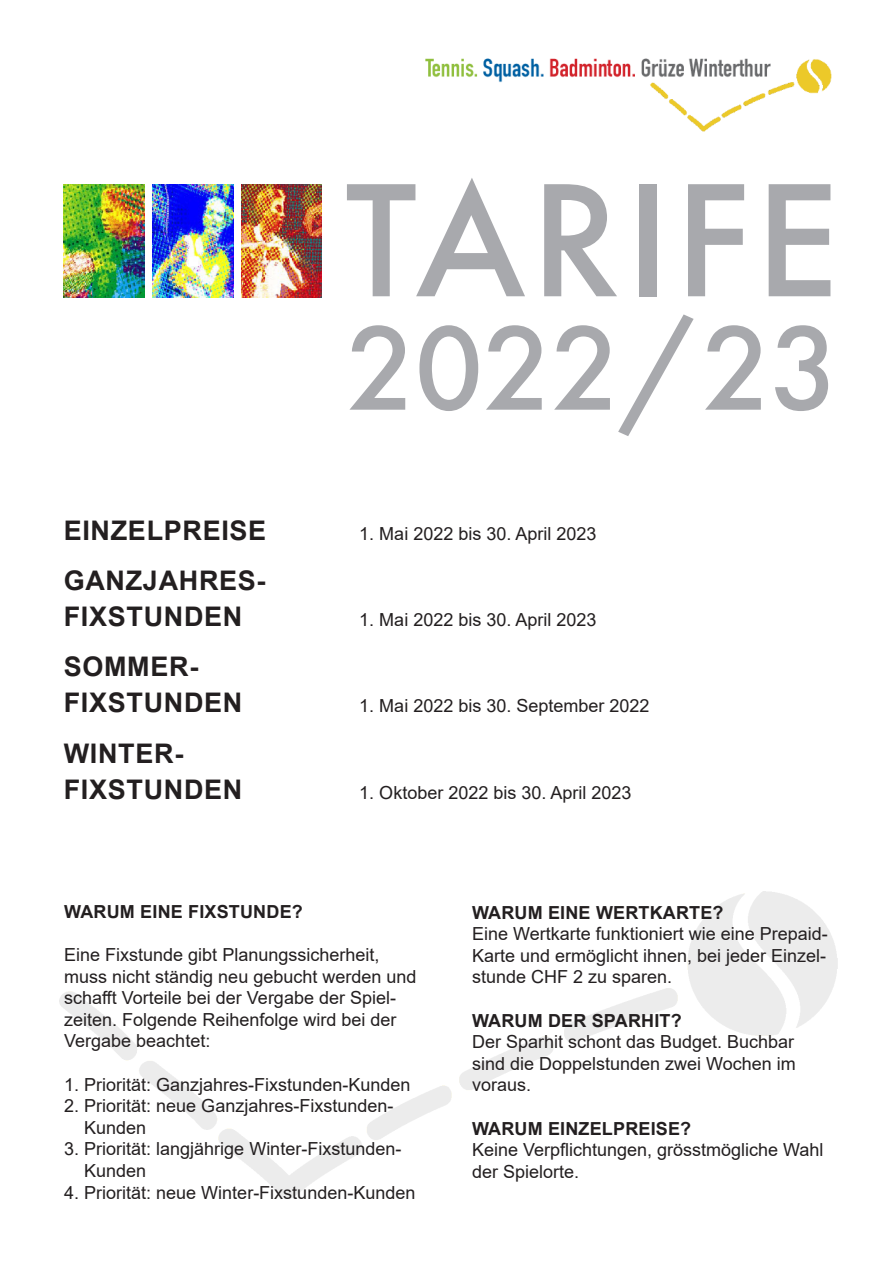
<style>
.page{position:relative;width:893px;height:1263px;background:#fff}
.page>*{position:absolute;margin:0;border:0;box-sizing:border-box;transform-origin:0 0}
.t1{font:500 168px "Futura PT";letter-spacing:.03em;color:#a8a9ad}
.t2{font:500 124.5px "Futura PT";letter-spacing:-.02em;color:#a8a9ad}
.t3{font:700 27px/36px "Arial";letter-spacing:.025em;color:#231f20}
.t4{font:18px/21.6px "Arial";color:#231f20}
.t5{font:700 18px "Arial";letter-spacing:.01em;color:#231f20}
.s1{font-weight:700}
</style>
<div class="page">
<img style="left:425px;top:58px;width:407px;height:74px">
<img style="left:241px;top:184px;width:81px;height:114px">
<img style="left:153px;top:184px;width:81px;height:114px">
<img style="left:64px;top:184px;width:81px;height:114px">
<p class="t1" style="left:345px;top:139px;width:495px">TARIFE</p>
<p class="t2" style="left:345px;top:293px;width:496px">2022/23</p>
<p class="t3" style="left:64px;top:512px;width:204px">EINZELPREISE</p>
<p class="t4" style="left:359px;top:522px;width:239px">1. Mai 2022 bis 30. April 2023</p>
<p class="t3" style="left:64px;top:563px;width:203px">GANZJAHRES-<br>FIXSTUNDEN</p>
<p class="t4" style="left:359px;top:609px;width:239px">1. Mai 2022 bis 30. April 2023</p>
<p class="t3" style="left:64px;top:649px;width:180px">SOMMER-<br>FIXSTUNDEN</p>
<p class="t3" style="left:64px;top:736px;width:180px">WINTER-<br>FIXSTUNDEN</p>
<p class="t4" style="left:359px;top:695px;width:292px">1. Mai 2022 bis 30. September 2022</p>
<p class="t4" style="left:359px;top:781px;width:274px">1. Oktober 2022 bis 30. April 2023</p>
<p class="t5" style="left:64px;top:899px;width:240px">WARUM EINE FIXSTUNDE?</p>
<p class="t4" style="left:64px;top:944px;width:354px">Eine Fixstunde gibt Planungssicherheit, muss nicht ständig neu gebucht werden und schafft Vorteile bei der Vergabe der Spiel&shy;zeiten. Folgende Reihenfolge wird bei der Vergabe beachtet:</p>
<p class="t4" style="left:64px;top:1073px;width:348px">1. Priorität: Ganzjahres-Fixstunden-Kunden</p>
<p class="t4" style="left:84px;top:1095px;width:311px;text-indent:-20px">2. Priorität: neue Ganzjahres-Fixstunden-<br>Kunden</p>
<p class="t4" style="left:84px;top:1138px;width:319px;text-indent:-20px">3. Priorität: langjährige Winter-Fixstunden-<br>Kunden</p>
<p class="t4" style="left:64px;top:1181px;width:353px">4. Priorität: neue Winter-Fixstunden-Kunden</p>
<p class="t4" style="left:472px;top:901px;width:357px"><span class="s1">WARUM EINE WERTKARTE?<br></span>Eine Wertkarte funktioniert wie eine Prepaid-Karte und ermöglicht ihnen, bei jeder Einzel&shy;stunde CHF 2 zu sparen.</p>
<p class="t4" style="left:472px;top:1009px;width:325px"><span class="s1">WARUM DER SPARHIT?<br></span>Der Sparhit schont das Budget. Buchbar sind die Doppelstunden zwei Wochen im voraus.</p>
<p class="t4" style="left:472px;top:1117px;width:353px"><span class="s1">WARUM EINZELPREISE?<br></span>Keine Verpflichtungen, grösstmögliche Wahl der Spielorte.</p>
</div>
